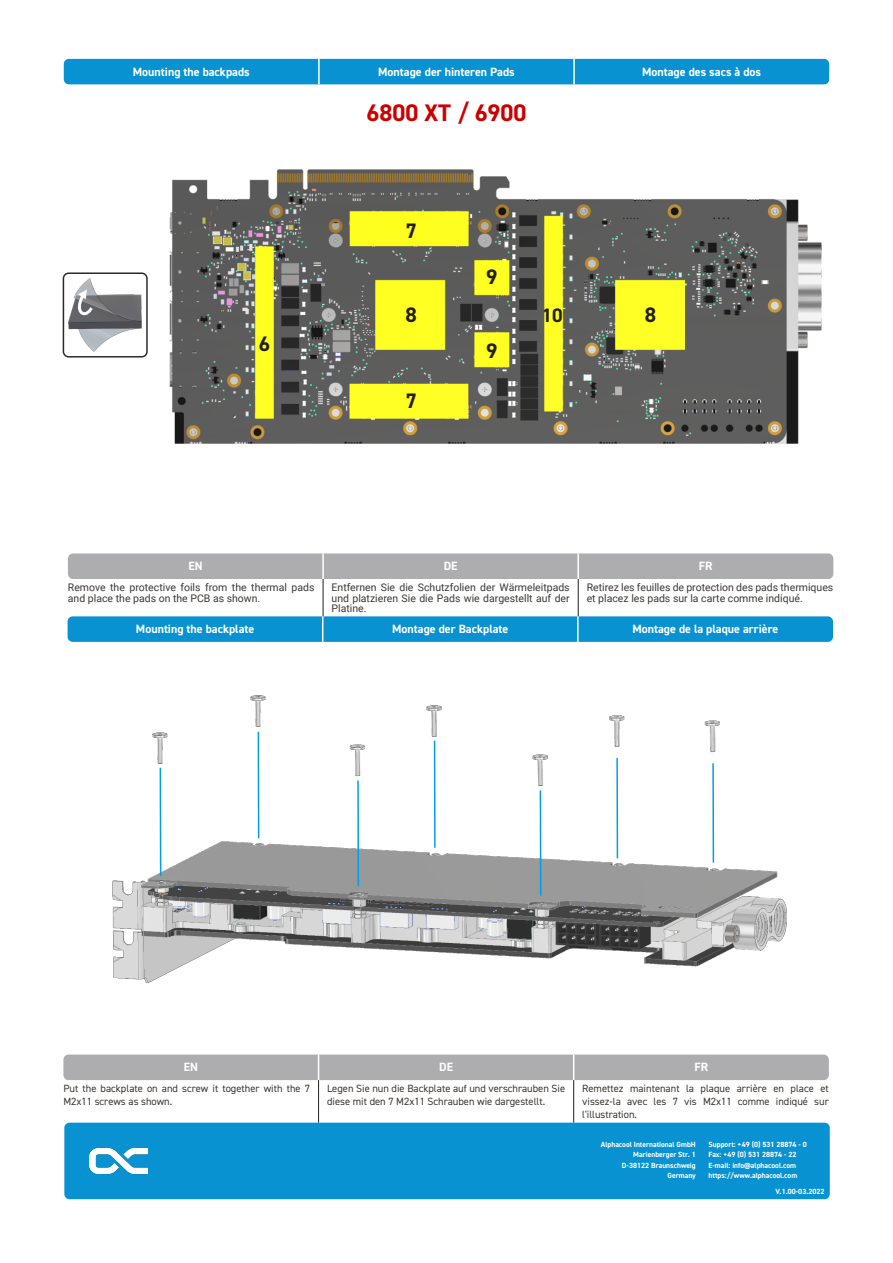
<style>
.page{position:relative;width:893px;height:1263px;background:#fff}
.page>*{position:absolute;margin:0;border:0;box-sizing:border-box;transform-origin:0 0}
.t1{font:700 24px "DIN2014";color:#c00}
.t2{font:700 21px "DIN2014";color:#231f20}
.t3{font:700 19.5px "DIN2014";color:#231f20}
.t4{font:700 12px "DIN2014";color:#fff}
.t5{font:10.5px/10.5px "Roboto";color:#3c3834}
.t6{font:10.5px/13.4px "DIN2014";color:#3c3834}
.t7{font:700 7.5px/10.5px "DIN2014";color:#fff;text-align:right}
</style>
<div class="page">
<img style="left:169px;top:169px;width:653px;height:275px">
<div style="left:68px;top:553px;width:765px;height:26px;background:#adadaf;border-radius:5px"></div>
<hr style="left:322px;top:553px;width:2px;height:26px;background:#fff">
<hr style="left:577px;top:553px;width:2px;height:26px;background:#fff">
<hr style="left:323px;top:579px;width:1px;height:37px;background:#231f20">
<hr style="left:578px;top:579px;width:1px;height:37px;background:#231f20">
<div style="left:63px;top:1054px;width:766px;height:26px;background:#adadaf;border-radius:5px"></div>
<svg style="left:318px;top:1054px;width:1px;height:26px"></svg>
<svg style="left:573px;top:1054px;width:1px;height:26px"></svg>
<hr style="left:318px;top:1080px;width:1px;height:43px;background:#231f20">
<hr style="left:573px;top:1080px;width:1px;height:43px;background:#231f20">
<div style="left:64px;top:59px;width:765px;height:25px;background:#0992d1;border-radius:5px"></div>
<hr style="left:318px;top:59px;width:2px;height:25px;background:#fff">
<hr style="left:573px;top:59px;width:2px;height:25px;background:#fff">
<div style="left:68px;top:616px;width:765px;height:26px;background:#0992d1;border-radius:5px"></div>
<svg style="left:322px;top:616px;width:1px;height:26px"></svg>
<hr style="left:577px;top:616px;width:2px;height:26px;background:#fff">
<svg style="left:63px;top:272px;width:85px;height:85px"></svg>
<img style="left:112px;top:695px;width:675px;height:288px">
<hr style="left:712px;top:764px;width:2px;height:98px;background:#009fdf">
<hr style="left:616px;top:758px;width:2px;height:100px;background:#009fdf">
<hr style="left:540px;top:791px;width:1px;height:104px;background:#009fdf">
<hr style="left:434px;top:741px;width:2px;height:106px;background:#009fdf">
<hr style="left:357px;top:781px;width:2px;height:105px;background:#009fdf">
<hr style="left:258px;top:732px;width:1px;height:106px;background:#009fdf">
<hr style="left:160px;top:768px;width:1px;height:107px;background:#009fdf">
<div style="left:64px;top:1123px;width:766px;height:76px;background:#0992d1;border-radius:5px"></div>
<img style="left:90px;top:1148px;width:57px;height:26px">
<p class="t4" style="left:133px;top:66px;width:118px">Mounting the backpads</p>
<p class="t4" style="left:378px;top:66px;width:138px">Montage der hinteren Pads</p>
<p class="t4" style="left:642px;top:66px;width:121px">Montage des sacs à dos</p>
<h1 class="t1" style="left:366px;top:103px;width:162px">6800 XT / 6900</h1>
<h2 class="t2" style="left:259px;top:335px;width:13px">6</h2>
<h2 class="t2" style="left:406px;top:221px;width:13px">7</h2>
<h2 class="t2" style="left:406px;top:306px;width:13px">8</h2>
<h2 class="t2" style="left:406px;top:392px;width:13px">7</h2>
<h2 class="t2" style="left:486px;top:267px;width:13px">9</h2>
<h2 class="t2" style="left:486px;top:341px;width:13px">9</h2>
<h3 class="t3" style="left:542px;top:307px;width:23px">10</h3>
<h2 class="t2" style="left:645px;top:306px;width:13px">8</h2>
<p class="t4" style="left:188px;top:561px;width:16px">EN</p>
<p class="t4" style="left:444px;top:561px;width:15px">DE</p>
<p class="t4" style="left:699px;top:561px;width:15px">FR</p>
<p class="t5" style="left:68px;top:583px;width:248px">Remove the protective foils from the thermal pads and place the pads on the PCB as shown.</p>
<p class="t5" style="left:332px;top:583px;width:240px;text-align:justify">Entfernen Sie die Schutzfolien der Wärmeleitpads und platzieren Sie die Pads wie dargestellt auf der Platine.</p>
<p class="t5" style="left:587px;top:583px;width:248px">Retirez les feuilles de protection des pads thermiques et placez les pads sur la carte comme indiqué.</p>
<p class="t4" style="left:136px;top:624px;width:120px">Mounting the backplate</p>
<p class="t4" style="left:392px;top:624px;width:118px">Montage der Backplate</p>
<p class="t4" style="left:632px;top:624px;width:147px">Montage de la plaque arrière</p>
<p class="t4" style="left:184px;top:1062px;width:16px">EN</p>
<p class="t4" style="left:439px;top:1062px;width:15px">DE</p>
<p class="t4" style="left:694px;top:1062px;width:15px">FR</p>
<p class="t6" style="left:63px;top:1082px;width:248px">Put the backplate on and screw it together with the 7<br>M2x11 screws as shown.</p>
<p class="t6" style="left:327px;top:1082px;width:240px">Legen Sie nun die Backplate auf und verschrauben Sie diese mit den 7 M2x11 Schrauben wie dargestellt.</p>
<p class="t6" style="left:582px;top:1082px;width:248px;text-align:justify">Remettez maintenant la plaque arrière en place et vissez-la avec les 7 vis M2x11 comme indiqué sur l'illustration.</p>
<p class="t7" style="left:601px;top:1139px;width:96px">Alphacool International GmbH<br>Marienberger Str. 1<br>D-38122 Braunschweig<br>Germany</p>
<p class="t7" style="left:709px;top:1139px;width:100px;text-align:left">Support: +49 (0) 531 28874 - 0<br>Fax: +49 (0) 531 28874 - 22<br>E-mail: info@alphacool.com https://www.alphacool.com</p>
<p class="t7" style="left:775px;top:1187px;width:51px">V.1.00-03.2022</p>
</div>
